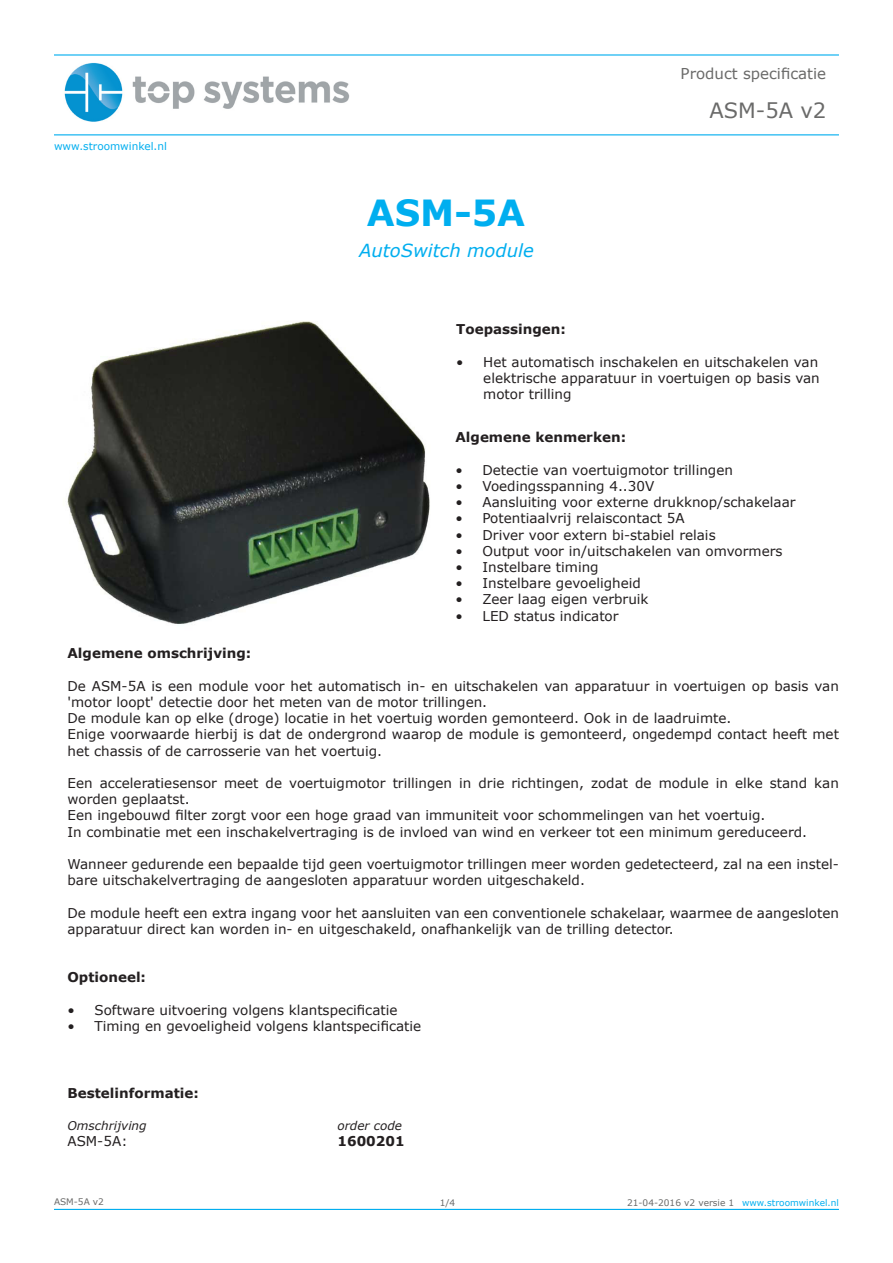
<style>
.page{position:relative;width:893px;height:1263px;background:#fff}
.page>*{position:absolute;margin:0;border:0;box-sizing:border-box;transform-origin:0 0}
.t1{font:700 36px "Verdana";color:#00aeef}
.t2{font:21px "Verdana";color:#6a6a69}
.t3{font:italic 18px "Verdana";color:#00aeef}
.t4{font:15px "Verdana";color:#6a6a69}
.t5{font:13.5px/16.2px "Verdana";color:#231f20}
.t6{font:700 13.5px "Verdana";color:#231f20}
.t7{font:italic 12px "Verdana";color:#231f20}
.t8{font:10.5px "Verdana";color:#00aeef}
.t9{font:9px "Verdana";color:#6a6a69}
.t10{font:9px "Verdana";color:#00aeef}
</style>
<div class="page">
<hr style="left:54px;top:1209px;width:785px;height:1px;background:#00aeef">
<hr style="left:54px;top:54px;width:785px;height:2px;background:#00aeef">
<hr style="left:54px;top:134px;width:785px;height:1px;background:#00aeef">
<img style="left:64px;top:63px;width:286px;height:59px">
<img style="left:67px;top:321px;width:363px;height:303px">
<p class="t4" style="left:681px;top:64px;width:147px">Product specificatie</p>
<p class="t8" style="left:54px;top:139px;width:114px">www.stroomwinkel.nl</p>
<p class="t1" style="left:367px;top:187px;width:160px">ASM-5A</p>
<p class="t3" style="left:359px;top:238px;width:176px">AutoSwitch module</p>
<p class="t2" style="left:709px;top:96px;width:118px">ASM-5A v2</p>
<p class="t6" style="left:456px;top:320px;width:111px">Toepassingen:</p>
<p class="t5" style="left:483px;top:354px;width:338px;text-align:justify;text-indent:-27px">• Het automatisch inschakelen en uitschakelen van elektrische apparatuur in voertuigen op basis van motor trilling</p>
<p class="t6" style="left:455px;top:428px;width:172px">Algemene kenmerken:</p>
<p class="t5" style="left:455px;top:462px;width:279px">• Detectie van voertuigmotor trillingen</p>
<p class="t5" style="left:455px;top:478px;width:200px">• Voedingsspanning 4..30V</p>
<p class="t5" style="left:455px;top:494px;width:342px">• Aansluiting voor externe drukknop/schakelaar</p>
<p class="t5" style="left:455px;top:510px;width:231px">• Potentiaalvrij relaiscontact 5A</p>
<p class="t5" style="left:455px;top:526px;width:262px">• Driver voor extern bi-stabiel relais</p>
<p class="t5" style="left:455px;top:543px;width:328px">• Output voor in/uitschakelen van omvormers</p>
<p class="t5" style="left:455px;top:559px;width:145px">• Instelbare timing</p>
<p class="t5" style="left:455px;top:575px;width:187px">• Instelbare gevoeligheid</p>
<p class="t5" style="left:455px;top:591px;width:195px">• Zeer laag eigen verbruik</p>
<p class="t5" style="left:455px;top:607px;width:165px">• LED status indicator</p>
<p class="t6" style="left:68px;top:644px;width:185px">Algemene omschrijving:</p>
<p class="t5" style="left:68px;top:678px;width:773px">De ASM-5A is een module voor het automatisch in- en uitschakelen van apparatuur in voertuigen op basis van 'motor loopt' detectie door het meten van de motor trillingen.</p>
<p class="t5" style="left:68px;top:710px;width:665px">De module kan op elke (droge) locatie in het voertuig worden gemonteerd. Ook in de laadruimte.</p>
<p class="t5" style="left:68px;top:726px;width:773px">Enige voorwaarde hierbij is dat de ondergrond waarop de module is gemonteerd, ongedempd contact heeft met het chassis of de carrosserie van het voertuig.</p>
<p class="t5" style="left:68px;top:775px;width:773px">Een acceleratiesensor meet de voertuigmotor trillingen in drie richtingen, zodat de module in elke stand kan worden geplaatst.</p>
<p class="t5" style="left:68px;top:807px;width:699px">Een ingebouwd filter zorgt voor een hoge graad van immuniteit voor schommelingen van het voertuig.</p>
<p class="t5" style="left:68px;top:823px;width:741px">In combinatie met een inschakelvertraging is de invloed van wind en verkeer tot een minimum gereduceerd.</p>
<p class="t5" style="left:68px;top:856px;width:773px">Wanneer gedurende een bepaalde tijd geen voertuigmotor trillingen meer worden gedetecteerd, zal na een instel&shy;bare uitschakelvertraging de aangesloten apparatuur worden uitgeschakeld.</p>
<p class="t5" style="left:68px;top:904px;width:773px">De module heeft een extra ingang voor het aansluiten van een conventionele schakelaar, waarmee de aangesloten apparatuur direct kan worden in- en uitgeschakeld, onafhankelijk van de trilling detector.</p>
<p class="t6" style="left:68px;top:968px;width:80px">Optioneel:</p>
<p class="t5" style="left:68px;top:1002px;width:331px">• Software uitvoering volgens klantspecificatie</p>
<p class="t5" style="left:68px;top:1018px;width:355px">• Timing en gevoeligheid volgens klantspecificatie</p>
<p class="t6" style="left:68px;top:1083px;width:133px">Bestelinformatie:</p>
<p class="t7" style="left:68px;top:1118px;width:81px">Omschrijving</p>
<p class="t7" style="left:338px;top:1118px;width:66px">order code</p>
<p class="t5" style="left:68px;top:1133px;width:62px">ASM-5A:</p>
<p class="t6" style="left:338px;top:1132px;width:69px">1600201</p>
<p class="t9" style="left:54px;top:1196px;width:52px">ASM-5A v2</p>
<p class="t9" style="left:440px;top:1196px;width:17px">1/4</p>
<p class="t9" style="left:627px;top:1196px;width:109px">21-04-2016 v2 versie 1</p>
<p class="t10" style="left:742px;top:1196px;width:98px">www.stroomwinkel.nl</p>
</div>
